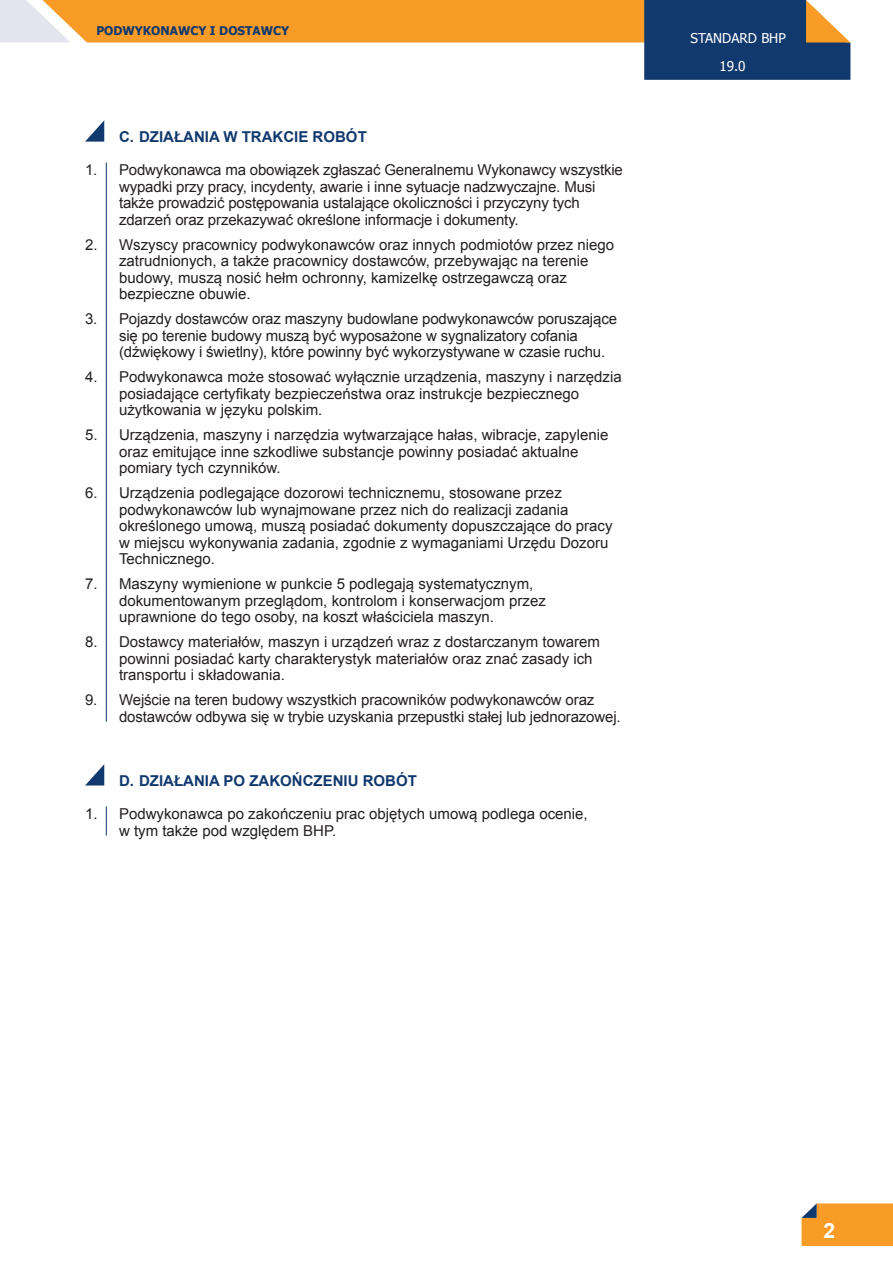
<style>
.page{position:relative;width:893px;height:1263px;background:#fff}
.page>*{position:absolute;margin:0;border:0;box-sizing:border-box;transform-origin:0 0}
.tekst{font:700 21px "Arial";color:#fff}
.Tekst_numerowany{font:15px/16.5px "Arial";color:#231f20}
.Tytulik{font:700 15px "Arial";color:#11396e}
.t1{font:13.5px "Tahoma";color:#fff}
.t2{font:700 12px "Tahoma";color:#11396e}
</style>
<div class="page">
<svg style="left:801px;top:1203px;width:92px;height:43px;background:#f19d32"></svg>
<svg style="left:0;top:0;width:850px;height:80px"></svg>
<svg style="left:85px;top:120px;width:19px;height:22px"></svg>
<hr style="left:106px;top:162px;width:1px;height:560px;background:#11396e">
<svg style="left:85px;top:764px;width:19px;height:21px"></svg>
<svg style="left:106px;top:806px;width:1px;height:29px"></svg>
<p class="t2" style="left:96px;top:23px;width:194px">PODWYKONAWCY I DOSTAWCY</p>
<p class="Tytulik" style="left:119px;top:126px;width:249px">C. DZIAŁANIA W TRAKCIE ROBÓT</p>
<p class="Tekst_numerowany" style="left:119px;top:162px;width:505px;text-indent:-34px">1. Podwykonawca ma obowiązek zgłaszać Generalnemu Wykonawcy wszystkie wypadki przy pracy, incydenty, awarie i inne sytuacje nadzwyczajne. Musi także prowadzić postępowania ustalające okoliczności i przyczyny tych zdarzeń oraz przekazywać określone informacje i dokumenty.</p>
<p class="Tekst_numerowany" style="left:119px;top:236px;width:497px;text-indent:-34px">2. Wszyscy pracownicy podwykonawców oraz innych podmiotów przez niego zatrudnionych, a także pracownicy dostawców, przebywając na terenie budowy, muszą nosić hełm ochronny, kamizelkę ostrzegawczą oraz bezpieczne obuwie.</p>
<p class="Tekst_numerowany" style="left:119px;top:311px;width:499px;text-indent:-34px">3. Pojazdy dostawców oraz maszyny budowlane podwykonawców poruszające się po terenie budowy muszą być wyposażone w sygnalizatory cofania (dźwiękowy i świetlny), które powinny być wykorzystywane w czasie ruchu.</p>
<p class="Tekst_numerowany" style="left:119px;top:369px;width:504px;text-indent:-34px">4. Podwykonawca może stosować wyłącznie urządzenia, maszyny i narzędzia posiadające certyfikaty bezpieczeństwa oraz instrukcje bezpiecznego użytkowania w języku polskim.</p>
<p class="Tekst_numerowany" style="left:119px;top:427px;width:491px;text-indent:-34px">5. Urządzenia, maszyny i narzędzia wytwarzające hałas, wibracje, zapylenie oraz emitujące inne szkodliwe substancje powinny posiadać aktualne pomiary tych czynników.</p>
<p class="Tekst_numerowany" style="left:119px;top:485px;width:495px;text-indent:-34px">6. Urządzenia podlegające dozorowi technicznemu, stosowane przez podwykonawców lub wynajmowane przez nich do realizacji zadania określonego umową, muszą posiadać dokumenty dopuszczające do pracy w miejscu wykonywania zadania, zgodnie z wymaganiami Urzędu Dozoru Technicznego.</p>
<p class="Tekst_numerowany" style="left:119px;top:576px;width:428px;text-indent:-34px">7. Maszyny wymienione w punkcie 5 podlegają systematycznym, dokumentowanym przeglądom, kontrolom i konserwacjom przez uprawnione do tego osoby, na koszt właściciela maszyn.</p>
<p class="Tekst_numerowany" style="left:119px;top:634px;width:482px;text-indent:-34px">8. Dostawcy materiałów, maszyn i urządzeń wraz z dostarczanym towarem powinni posiadać karty charakterystyk materiałów oraz znać zasady ich transportu i składowania.</p>
<p class="Tekst_numerowany" style="left:119px;top:692px;width:503px;text-indent:-34px">9. Wejście na teren budowy wszystkich pracowników podwykonawców oraz dostawców odbywa się w trybie uzyskania przepustki stałej lub jednorazowej.</p>
<p class="Tytulik" style="left:119px;top:770px;width:299px">D. DZIAŁANIA PO ZAKOŃCZENIU ROBÓT</p>
<p class="Tekst_numerowany" style="left:119px;top:806px;width:470px;text-indent:-34px">1. Podwykonawca po zakończeniu prac objętych umową podlega ocenie, w tym także pod względem BHP.</p>
<p class="t1" style="left:691px;top:29px;width:97px">STANDARD BHP</p>
<p class="t1" style="left:719px;top:57px;width:28px">19.0</p>
<p class="tekst" style="left:823px;top:1217px;width:13px">2</p>
</div>
